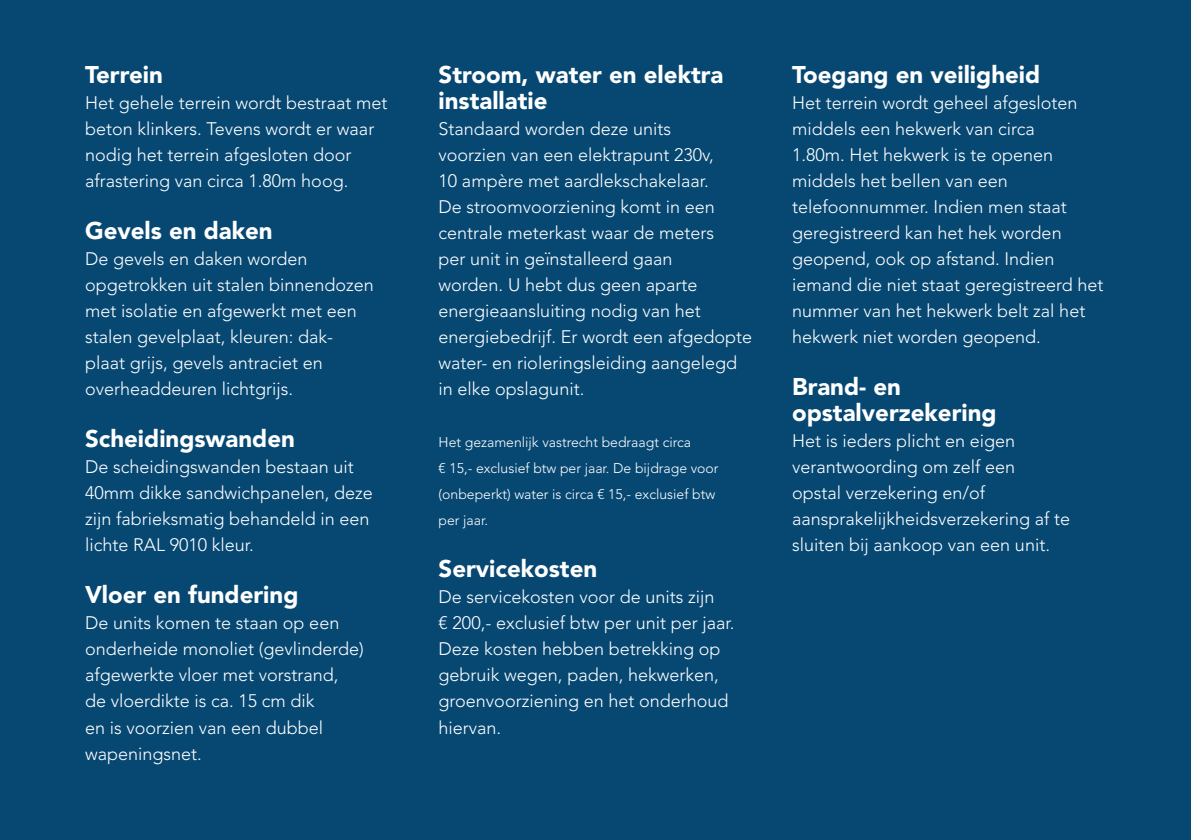
<style>
.page{position:relative;width:1191px;height:840px;background:#fff}
.page>*{position:absolute;margin:0;border:0;box-sizing:border-box;transform-origin:0 0}
.Paragraph_Style_1{font:900 24px/26px "Avenir LT Std";color:#fff}
.Paragraph_Style_2{font:900 24px/26px "Avenir LT Std";color:#fff}
.Paragraph_Style_2-2{font:300 18px/26px "Avenir LT Std";color:#fff}
.Paragraph_Style_2-3{font:300 14px/26px "Avenir LT Std";color:#fff}
</style>
<div class="page">
<div style="left:0;top:0;width:1191px;height:839px;background:#074873"></div>
<p class="Paragraph_Style_1" style="left:85px;top:61px;width:79px">Terrein</p>
<p class="Paragraph_Style_2-2" style="left:85px;top:90px;width:304px">Het gehele terrein wordt bestraat met beton klinkers. Tevens wordt er waar nodig het terrein afgesloten door afrastering van circa 1.80m hoog.</p>
<p class="Paragraph_Style_1" style="left:85px;top:217px;width:189px">Gevels en daken</p>
<p class="Paragraph_Style_2-2" style="left:85px;top:246px;width:290px">De gevels en daken worden opgetrokken uit stalen binnendozen met isolatie en afgewerkt met een stalen gevelplaat, kleuren: dak&shy;plaat grijs, gevels antraciet en overheaddeuren lichtgrijs.</p>
<p class="Paragraph_Style_1" style="left:85px;top:425px;width:211px">Scheidingswanden</p>
<p class="Paragraph_Style_2-2" style="left:85px;top:454px;width:289px">De scheidingswanden bestaan uit<br>40mm dikke sandwichpanelen, deze zijn fabrieksmatig behandeld in een lichte RAL 9010 kleur.</p>
<p class="Paragraph_Style_1" style="left:85px;top:581px;width:215px">Vloer en fundering</p>
<p class="Paragraph_Style_2-2" style="left:85px;top:610px;width:280px">De units komen te staan op een onderheide monoliet (gevlinderde) afgewerkte vloer met vorstrand, de vloerdikte is ca. 15 cm dik<br>en is voorzien van een dubbel wapeningsnet.</p>
<p class="Paragraph_Style_1" style="left:438px;top:61px;width:286px">Stroom, water en elektra installatie</p>
<p class="Paragraph_Style_2-2" style="left:438px;top:116px;width:315px">Standaard worden deze units<br>voorzien van een elektrapunt 230v,<br>10 ampère met aardlekschakelaar.<br>De stroomvoorziening komt in een centrale meterkast waar de meters<br>per unit in geïnstalleerd gaan<br>worden. U hebt dus geen aparte energieaansluiting nodig van het energiebedrijf. Er wordt een afgedopte water- en rioleringsleiding aangelegd in elke opslagunit.</p>
<p class="Paragraph_Style_2-3" style="left:438px;top:429px;width:281px">Het gezamenlijk vastrecht bedraagt circa<br>€ 15,- exclusief btw per jaar. De bijdrage voor (onbeperkt) water is circa € 15,- exclusief btw per jaar.</p>
<p class="Paragraph_Style_1" style="left:438px;top:555px;width:160px">Servicekosten</p>
<p class="Paragraph_Style_2-2" style="left:438px;top:584px;width:297px">De servicekosten voor de units zijn<br>€ 200,- exclusief btw per unit per jaar.<br>Deze kosten hebben betrekking op gebruik wegen, paden, hekwerken, groenvoorziening en het onderhoud hiervan.</p>
<p class="Paragraph_Style_2" style="left:792px;top:61px;width:250px">Toegang en veiligheid</p>
<p class="Paragraph_Style_2-2" style="left:792px;top:90px;width:313px">Het terrein wordt geheel afgesloten middels een hekwerk van circa<br>1.80m. Het hekwerk is te openen middels het bellen van een telefoonnummer. Indien men staat geregistreerd kan het hek worden geopend, ook op afstand. Indien iemand die niet staat geregistreerd het nummer van het hekwerk belt zal het hekwerk niet worden geopend.</p>
<p class="Paragraph_Style_2" style="left:792px;top:373px;width:206px">Brand- en opstalverzekering</p>
<p class="Paragraph_Style_2-2" style="left:792px;top:428px;width:280px">Het is ieders plicht en eigen verantwoording om zelf een<br>opstal verzekering en/of aansprakelijkheidsverzekering af te sluiten bij aankoop van een unit.</p>
</div>
